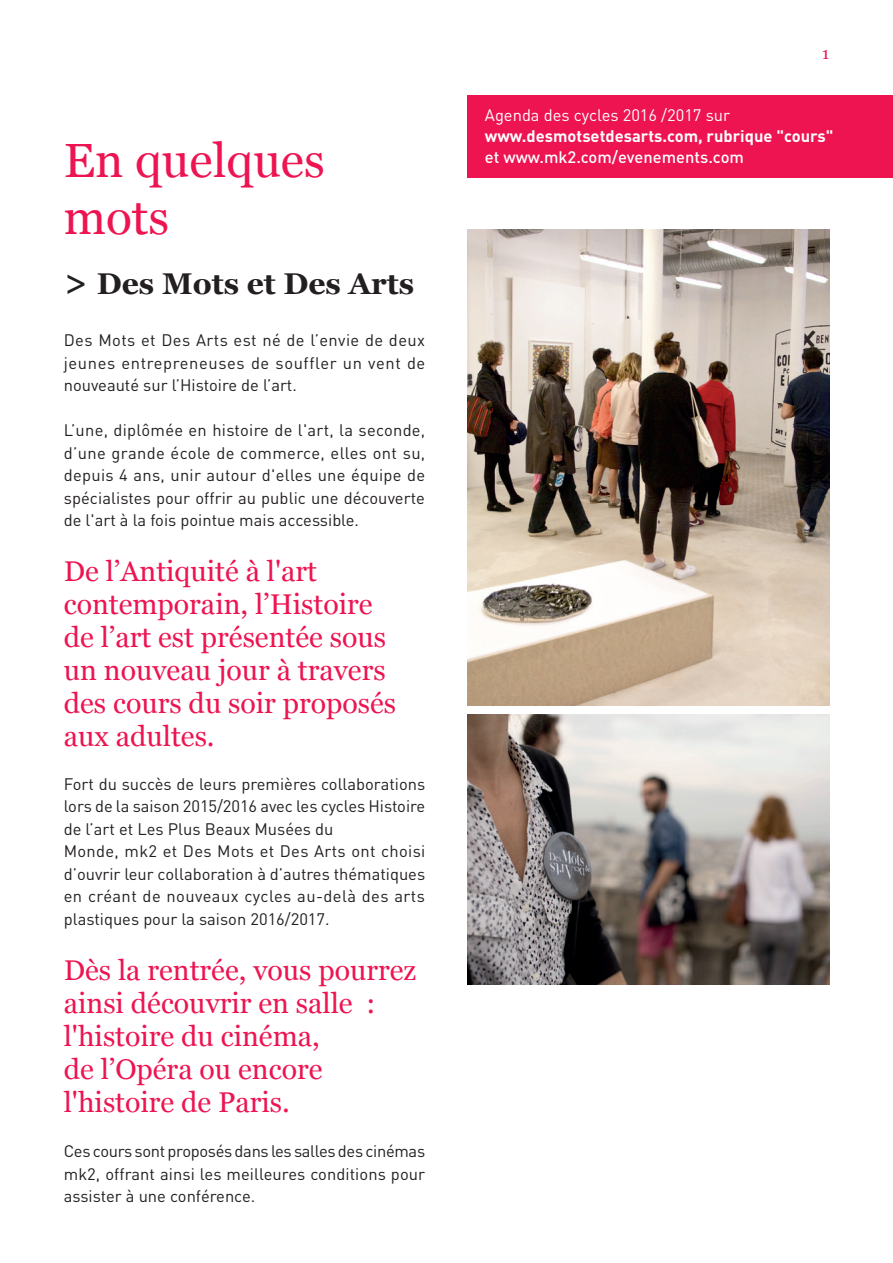
<style>
.page{position:relative;width:893px;height:1263px;background:#fff}
.page>*{position:absolute;margin:0;border:0;box-sizing:border-box;transform-origin:0 0}
.t1{font:48px/57px "Georgia";color:#ed1451}
.t2{font:700 30px "Georgia";color:#231f20}
.t3{font:28.5px/33px "Georgia";color:#ed1451}
.t4{font:16.5px/22.5px "DIN";color:#231f20;text-align:justify}
.t5{font:700 16.5px "DIN";color:#fff}
.t6{font:500 16.5px "DIN";color:#fff}
.t7{font:16.5px "DIN";color:#fff}
.t8{font:16.5px "Georgia";color:#ed1451}
.s1{font-size:34.5px}
</style>
<div class="page">
<div style="left:468px;top:96px;width:425px;height:82px;background:#ed1451"></div>
<img style="left:468px;top:715px;width:361px;height:269px">
<img style="left:468px;top:230px;width:361px;height:476px">
<h1 class="t1" style="left:64px;top:130px;width:263px">En quelques mots</h1>
<h2 class="t2" style="left:64px;top:261px;width:352px"><span class="s1">&gt;</span> Des Mots et Des Arts</h2>
<p class="t4" style="left:64px;top:329px;width:363px">Des Mots et Des Arts est né de l’envie de deux jeunes entrepreneuses de souffler un vent de nouveauté sur l’Histoire de l’art.</p>
<p class="t4" style="left:64px;top:419px;width:363px">L’une, diplômée en histoire de l'art, la seconde, d’une grande école de commerce, elles ont su, depuis 4 ans, unir autour d'elles une équipe de spécialistes pour offrir au public une découverte de l'art à la fois pointue mais accessible.</p>
<h3 class="t3" style="left:64px;top:553px;width:334px">De l’Antiquité à l'art contemporain, l’Histoire de l’art est présentée sous un nouveau jour à travers des cours du soir proposés aux adultes.</h3>
<p class="t4" style="left:64px;top:772px;width:363px;text-align:left">Fort du succès de leurs premières collaborations lors de la saison 2015/2016 avec les cycles Histoire de l’art et Les Plus Beaux Musées du<br>Monde, mk2 et Des Mots et Des Arts ont choisi d’ouvrir leur collaboration à d’autres thématiques en créant de nouveaux cycles au-delà des arts plastiques pour la saison 2016/2017.</p>
<h3 class="t3" style="left:64px;top:953px;width:354px">Dès la rentrée, vous pourrez ainsi découvrir en salle : l'histoire du cinéma,<br>de l’Opéra ou encore l'histoire de Paris.</h3>
<p class="t4" style="left:64px;top:1140px;width:363px">Ces cours sont proposés dans les salles des cinémas mk2, offrant ainsi les meilleures conditions pour assister à une conférence.</p>
<p class="t8" style="left:822px;top:42px;width:9px">1</p>
<p class="t7" style="left:485px;top:104px;width:247px">Agenda des cycles 2016 /2017 sur</p>
<p class="t5" style="left:485px;top:125px;width:350px">www.desmotsetdesarts.com, rubrique "cours"</p>
<p class="t6" style="left:485px;top:146px;width:261px">et www.mk2.com/evenements.com</p>
</div>
